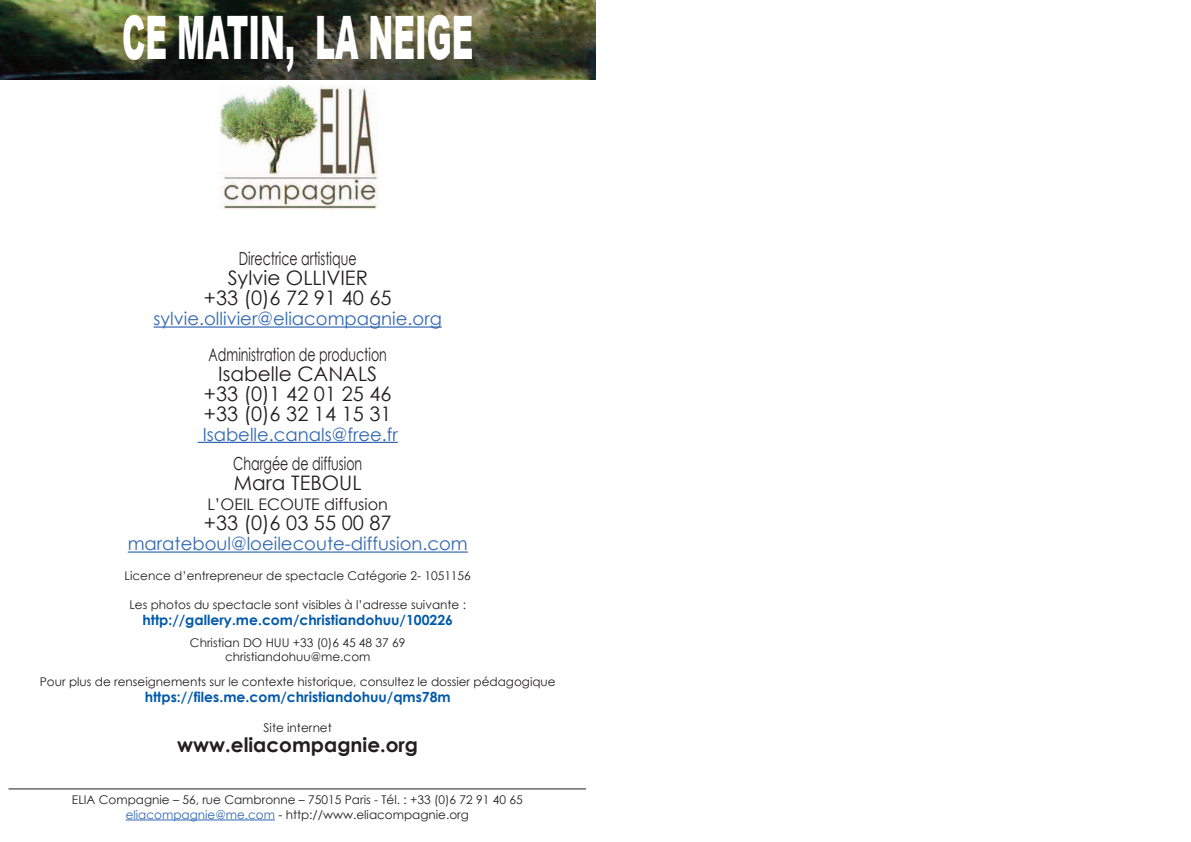
<style>
.page{position:relative;width:1191px;height:842px;background:#fff}
.page>*{position:absolute;margin:0;border:0;box-sizing:border-box;transform-origin:0 0}
.t1{font:900 60px "Arial";color:#fff;scale:.5 1}
.t2{font:20px/20px "Century Gothic";color:#231f20;text-align:center}
.t3{font:700 20px "Century Gothic";color:#231f20}
.t4{font:18px "Century Gothic";color:#3268b2}
.t5{font:18px "Century Gothic";color:#231f20;scale:.7 1}
.t6{font:16px "Century Gothic";color:#231f20}
.t7{font:700 14px "Century Gothic";color:#0159a9}
.t8{font:12px/14.4px "Century Gothic";color:#231f20;text-align:center}
.s1{color:#3268b2}
</style>
<div class="page">
<img style="left:0;top:0;width:595px;height:79px">
<hr style="left:154px;top:326px;width:288px;height:2px;background:#3268b2">
<hr style="left:198px;top:442px;width:200px;height:1px;background:#3268b2">
<hr style="left:128px;top:551px;width:340px;height:2px;background:#3268b2">
<hr style="left:126px;top:819px;width:149px;height:1px;background:#3268b2">
<img style="left:219px;top:86px;width:160px;height:123px">
<hr style="left:9px;top:789px;width:577px;height:1px;background:#231f20">
<h1 class="t1" style="left:122px;top:-7px;width:704px">CE MATIN, LA NEIGE</h1>
<h3 class="t5" style="left:239px;top:247px;width:170px">Directrice artistique</h3>
<h2 class="t2" style="left:204px;top:267px;width:189px">sylvie OLLIvIER<br>+33 (0)6 72 91 40 65</h2>
<h3 class="t4" style="left:154px;top:307px;width:290px">sylvie.ollivier@eliacompagnie.org</h3>
<h3 class="t5" style="left:208px;top:342px;width:256px">Administration de production</h3>
<h2 class="t2" style="left:204px;top:363px;width:189px">Isabelle CANALs +33 (0)1 42 01 25 46 +33 (0)6 32 14 15 31</h2>
<h3 class="t4" style="left:203px;top:422px;width:197px">Isabelle.canals@free.fr</h3>
<h3 class="t5" style="left:233px;top:452px;width:186px">Chargée de diffusion</h3>
<h2 class="t2" style="left:234px;top:472px;width:129px">Mara TEBOUL</h2>
<h3 class="t6" style="left:207px;top:494px;width:182px">L’OEIL ECOUTE diffusion</h3>
<h2 class="t2" style="left:204px;top:512px;width:189px">+33 (0)6 03 55 00 87</h2>
<h3 class="t4" style="left:128px;top:532px;width:341px">marateboul@loeilecoute-diffusion.com</h3>
<p class="t8" style="left:125px;top:568px;width:348px">Licence d’entrepreneur de spectacle Catégorie 2- 1051156</p>
<p class="t8" style="left:129px;top:597px;width:338px">Les photos du spectacle sont visibles à l’adresse suivante :</p>
<p class="t7" style="left:142px;top:611px;width:312px">http://gallery.me.com/christiandohuu/100226</p>
<p class="t8" style="left:190px;top:635px;width:217px">Christian DO HUU +33 (0)6 45 48 37 69 christiandohuu@me.com</p>
<p class="t8" style="left:40px;top:674px;width:517px">Pour plus de renseignements sur le contexte historique, consultez le dossier pédagogique</p>
<p class="t7" style="left:145px;top:688px;width:308px">https://files.me.com/christiandohuu/qms78m</p>
<p class="t8" style="left:264px;top:720px;width:70px">site internet</p>
<h2 class="t3" style="left:177px;top:732px;width:242px">www.eliacompagnie.org</h2>
<p class="t8" style="left:72px;top:792px;width:452px">ELIA Compagnie – 56, rue Cambronne – 75015 Paris - Tél. : +33 (0)6 72 91 40 65 <span class="s1">eliacompagnie@me.com</span> - http://www.eliacompagnie.org</p>
</div>
